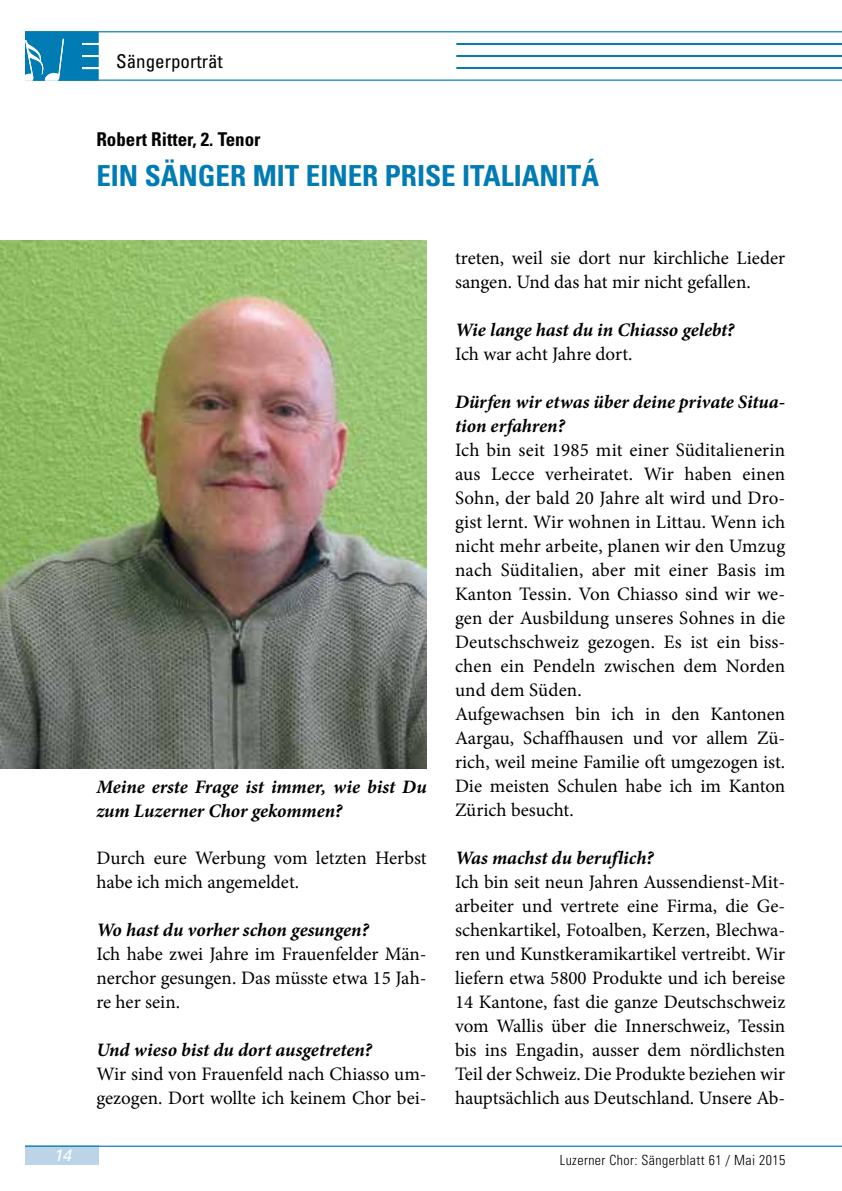
<style>
.page{position:relative;width:842px;height:1191px;background:#fff}
.page>*{position:absolute;margin:0;border:0;box-sizing:border-box;transform-origin:0 0}
.t1{font:700 condensed 29px "Univers";color:#007bb3}
.t2{font:19px/24px "Minion Pro";color:#000}
.t3{font:italic 700 19px/24px "Minion Pro";letter-spacing:-.005em;color:#000}
.t4{font:700 condensed 19px "Univers";color:#000}
.t5{font:condensed 19px "Univers";color:#000}
.t6{font:italic 16.4px "Univers";color:#fff}
.t7{font:300 condensed 14px "Univers";letter-spacing:.03em;color:#000}
</style>
<div class="page">
<hr style="left:26px;top:80px;width:816px;height:1px;background:#007bb3">
<svg style="left:26px;top:32px;width:73px;height:49px;background:#228cbd"></svg>
<hr style="left:456px;top:43px;width:386px;height:2px;background:#007bb3">
<hr style="left:26px;top:31px;width:816px;height:1px;background:#007bb3">
<hr style="left:456px;top:55px;width:386px;height:2px;background:#007bb3">
<hr style="left:456px;top:67px;width:386px;height:2px;background:#007bb3">
<img style="left:0;top:240px;width:427px;height:528px">
<div style="left:26px;top:1145px;width:73px;height:20px;background:#bbd4e7"></div>
<hr style="left:26px;top:1145px;width:816px;height:1px;background:#007bb3">
<p class="t5" style="left:116px;top:50px;width:108px">Sängerporträt</p>
<p class="t4" style="left:96px;top:127px;width:166px">Robert Ritter, 2. Tenor</p>
<h1 class="t1" style="left:96px;top:157px;width:504px">EIN SÄNGER MIT EINER PRISE ITALIANITÁ</h1>
<p class="t3" style="left:96px;top:775px;width:332px">Meine erste Frage ist immer, wie bist Du zum Luzerner Chor gekommen?</p>
<p class="t2" style="left:96px;top:846px;width:332px">Durch eure Werbung vom letzten Herbst habe ich mich angemeldet.</p>
<p class="t3" style="left:96px;top:918px;width:274px">Wo hast du vorher schon gesungen?</p>
<p class="t2" style="left:96px;top:942px;width:332px;text-align:justify">Ich habe zwei Jahre im Frauenfelder Män&shy;nerchor gesungen. Das müsste etwa 15 Jah&shy;re her sein.</p>
<p class="t3" style="left:96px;top:1038px;width:277px">Und wieso bist du dort ausgetreten?</p>
<p class="t2" style="left:96px;top:1062px;width:332px">Wir sind von Frauenfeld nach Chiasso um&shy;gezogen. Dort wollte ich keinem Chor bei-</p>
<p class="t2" style="left:455px;top:246px;width:332px">treten, weil sie dort nur kirchliche Lieder sangen. Und das hat mir nicht gefallen.</p>
<p class="t3" style="left:455px;top:318px;width:281px">Wie lange hast du in Chiasso gelebt?</p>
<p class="t2" style="left:455px;top:342px;width:179px">Ich war acht Jahre dort.</p>
<p class="t3" style="left:455px;top:390px;width:332px">Dürfen wir etwas über deine private Situa&shy;tion erfahren?</p>
<p class="t2" style="left:455px;top:438px;width:332px">Ich bin seit 1985 mit einer Süditalienerin aus Lecce verheiratet. Wir haben einen Sohn, der bald 20 Jahre alt wird und Dro&shy;gist lernt. Wir wohnen in Littau. Wenn ich nicht mehr arbeite, planen wir den Umzug nach Süditalien, aber mit einer Basis im Kanton Tessin. Von Chiasso sind wir we&shy;gen der Ausbildung unseres Sohnes in die Deutschschweiz gezogen. Es ist ein biss&shy;chen ein Pendeln zwischen dem Norden und dem Süden.<br>Aufgewachsen bin ich in den Kantonen Aargau, Schaffhausen und vor allem Zü&shy;rich, weil meine Familie oft umgezogen ist.<br>Die meisten Schulen habe ich im Kanton Zürich besucht.</p>
<p class="t3" style="left:455px;top:846px;width:200px">Was machst du beruflich?</p>
<p class="t2" style="left:455px;top:870px;width:332px;text-align:justify">Ich bin seit neun Jahren Aussendienst-Mit&shy;arbeiter und vertrete eine Firma, die Ge&shy;schenkartikel, Fotoalben, Kerzen, Blechwa&shy;ren und Kunstkeramikartikel vertreibt. Wir liefern etwa 5800 Produkte und ich bereise 14 Kantone, fast die ganze Deutschschweiz vom Wallis über die Innerschweiz, Tessin bis ins Engadin, ausser dem nördlichsten Teil der Schweiz. Die Produkte beziehen wir hauptsächlich aus Deutschland. Unsere Ab-</p>
<p class="t6" style="left:53px;top:1145px;width:20px">14</p>
<p class="t7" style="left:560px;top:1151px;width:227px">Luzerner Chor: Sängerblatt 61 / Mai 2015</p>
</div>
